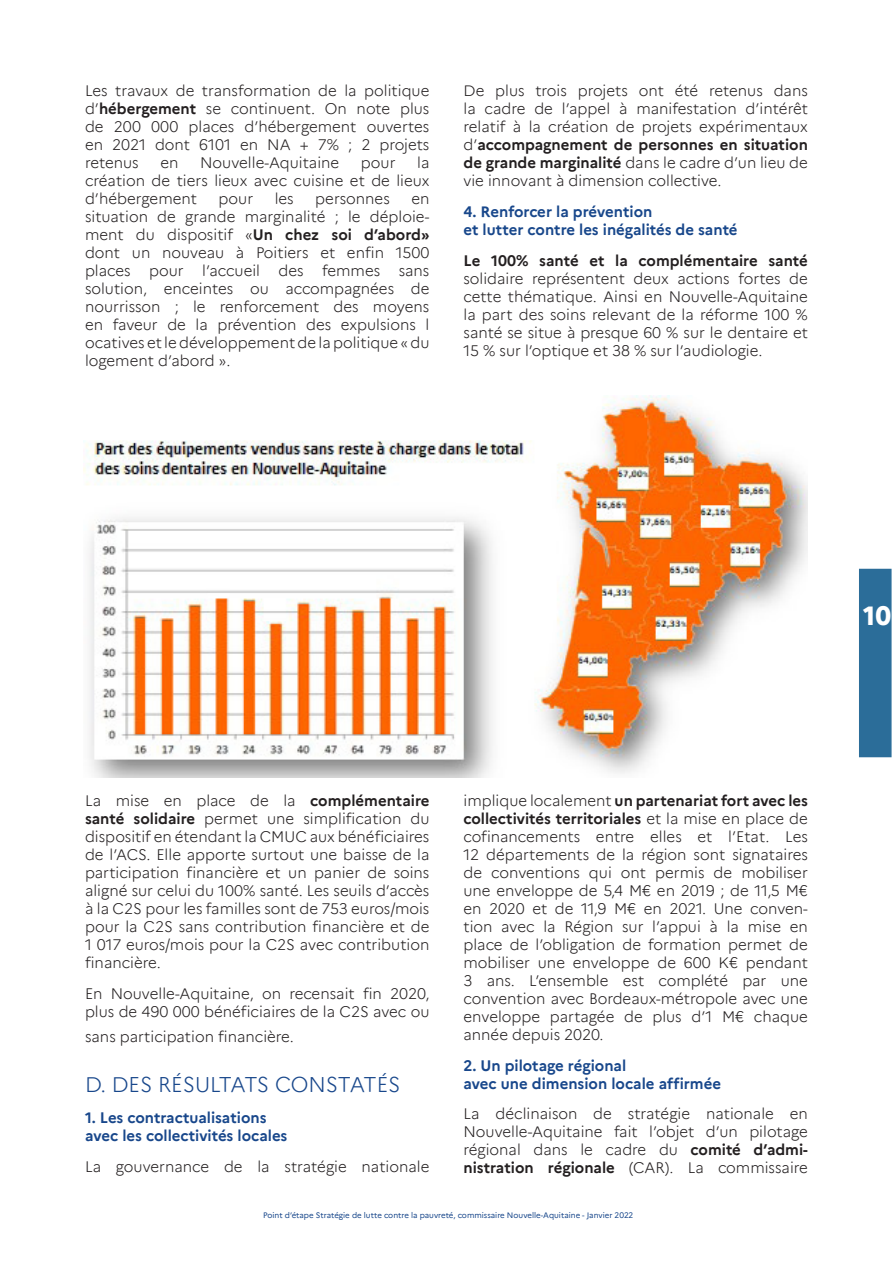
<style>
.page{position:relative;width:893px;height:1263px;background:#fff}
.page>*{position:absolute;margin:0;border:0;box-sizing:border-box;transform-origin:0 0}
.t1{font:800 26.25px "Marianne";color:#fff}
.t2{font:300 21px "Marianne";color:#18478b}
.t3{font:300 15px/18px "Marianne";color:#231f20;text-align:justify}
.t4{font:700 15px/18px "Marianne";color:#18478b}
.t5{font:7.8px "Marianne";color:#18478b}
.s1{font-weight:700}
</style>
<div class="page">
<img style="left:83px;top:395px;width:725px;height:382px">
<div style="left:859px;top:569px;width:32px;height:188px;background:#2b6d99"></div>
<p class="t3" style="left:85px;top:81px;width:346px">Les travaux de transformation de la politique d’<span class="s1">hébergement</span> se continuent. On note plus de 200 000 places d’hébergement ouvertes en 2021 dont 6101 en NA + 7% ; 2 projets retenus</p>
<p class="t3" style="left:160px;top:153px;width:20px">en</p>
<p class="t3" style="left:200px;top:153px;width:141px">Nouvelle-Aquitaine</p>
<p class="t3" style="left:361px;top:153px;width:36px">pour</p>
<p class="t3" style="left:85px;top:153px;width:346px;text-indent:332px">la création de tiers lieux avec cuisine et de lieux d’hébergement</p>
<p class="t3" style="left:219px;top:189px;width:36px">pour</p>
<p class="t3" style="left:275px;top:189px;width:21px">les</p>
<p class="t3" style="left:315px;top:189px;width:76px">personnes</p>
<p class="t3" style="left:85px;top:189px;width:346px;text-indent:326px">en situation de grande marginalité ; le déploie&shy;ment du dispositif «<span class="s1">Un chez soi d’abord» </span>dont un nouveau à Poitiers et enfin 1500 places pour l’accueil des femmes sans solution, enceintes ou accompagnées de nourrisson ; le renforcement des moyens en faveur de la prévention des expulsions l ocatives et le développement de la politique « du logement d’abord ».</p>
<p class="t3" style="left:463px;top:81px;width:346px">De plus trois projets ont été retenus dans la cadre de l’appel à manifestation d’intérêt relatif à la création de projets expérimentaux d’<span class="s1">accompagnement de personnes en situation de grande marginalité</span> dans le cadre d’un lieu de vie innovant à dimension collective.</p>
<p class="t4" style="left:463px;top:201px;width:276px">4. Renforcer la prévention<br>et lutter contre les inégalités de santé</p>
<p class="t3" style="left:463px;top:250px;width:346px"><span class="s1">Le 100% santé et la complémentaire santé </span>solidaire représentent deux actions fortes de cette thématique. Ainsi en Nouvelle-Aquitaine la part des soins relevant de la réforme 100 % santé se situe à presque 60 % sur le dentaire et 15 % sur l’optique et 38 % sur l’audiologie.</p>
<p class="t1" style="left:863px;top:595px;width:29px">10</p>
<p class="t3" style="left:85px;top:790px;width:346px">La mise en place de la <span class="s1">complémentaire santé solidaire</span> permet une simplification du dispositif en étendant la CMUC aux bénéficiaires de l’ACS. Elle apporte surtout une baisse de la participation financière et un panier de soins aligné sur celui du 100% santé. Les seuils d’accès à la C2S pour les familles sont de 753 euros/mois pour la C2S sans contribution financière et de 1 017 euros/mois pour la C2S avec contribution financière.</p>
<p class="t3" style="left:85px;top:983px;width:346px">En Nouvelle-Aquitaine, on recensait fin 2020, plus de 490 000 bénéficiaires de la C2S avec ou</p>
<p class="t3" style="left:85px;top:1026px;width:210px">sans participation financière.</p>
<p class="t2" style="left:85px;top:1069px;width:317px">D. DES RÉSULTATS CONSTATÉS</p>
<p class="t4" style="left:85px;top:1108px;width:204px">1. Les contractualisations avec les collectivités locales</p>
<p class="t3" style="left:85px;top:1156px;width:346px">La gouvernance de la stratégie nationale</p>
<p class="t3" style="left:463px;top:790px;width:346px">implique localement <span class="s1">un partenariat fort avec les collectivités territoriales</span> et la mise en place de cofinancements entre elles et l’Etat. Les 12 départements de la région sont signataires de conventions qui ont permis de mobiliser une enveloppe de 5,4 M€ en 2019 ; de 11,5 M€ en 2020 et de 11,9 M€ en 2021. Une conven&shy;tion avec la Région sur l’appui à la mise en place de l’obligation de formation permet de mobiliser une enveloppe de 600 K€ pendant 3 ans. L’ensemble est complété par une convention avec Bordeaux-métropole avec une enveloppe partagée de plus d’1 M€ chaque année depuis 2020.</p>
<p class="t4" style="left:463px;top:1055px;width:259px">2. Un pilotage régional<br>avec une dimension locale affirmée</p>
<p class="t3" style="left:463px;top:1104px;width:346px">La déclinaison de stratégie nationale en Nouvelle-Aquitaine fait l’objet d’un pilotage régional dans le cadre du <span class="s1">comité d’admi&shy;nistration régionale</span> (CAR). La commissaire</p>
<p class="t5" style="left:263px;top:1209px;width:372px">Point d’étape Stratégie de lutte contre la pauvreté, commissaire Nouvelle-Aquitaine - Janvier 2022</p>
</div>
